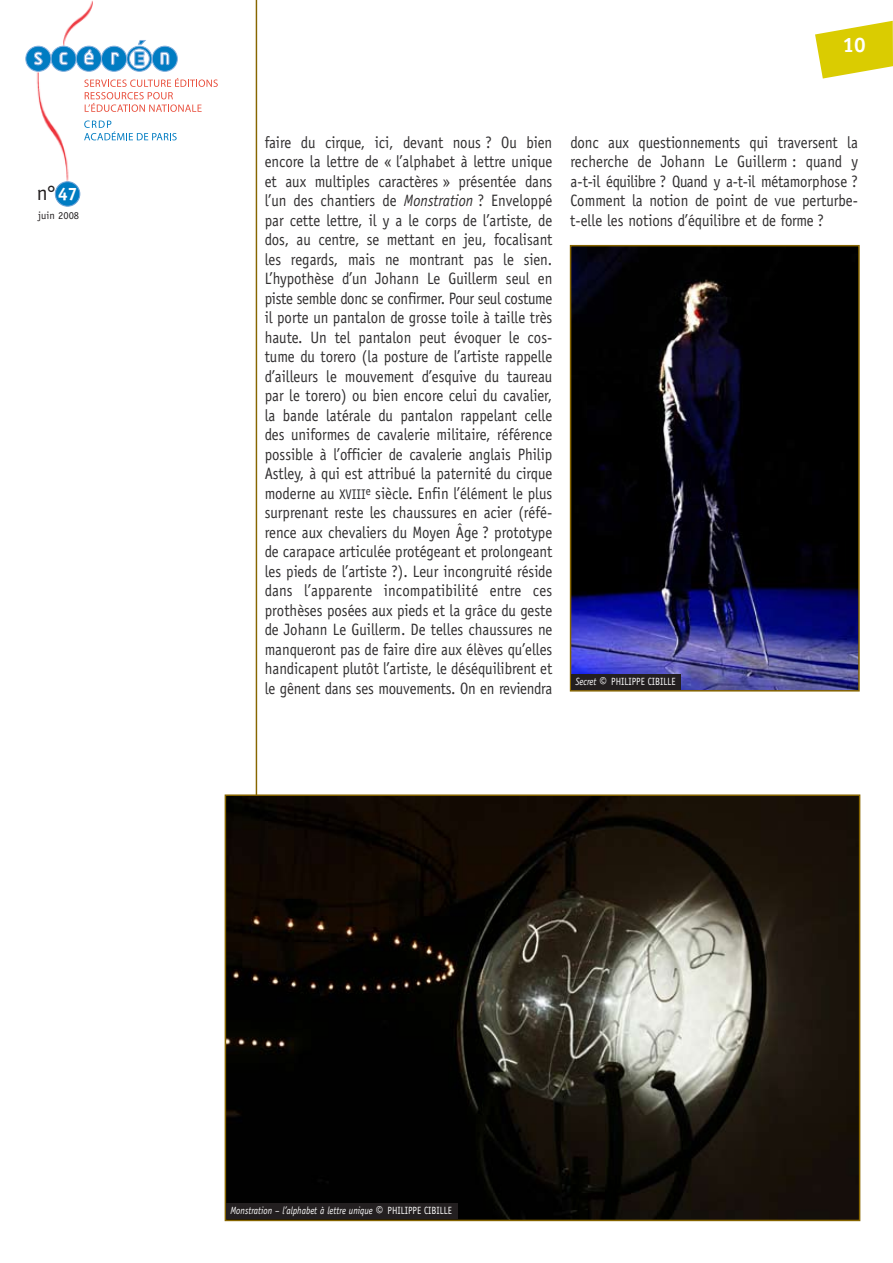
<style>
.page{position:relative;width:893px;height:1263px;background:#fff}
.page>*{position:absolute;margin:0;border:0;box-sizing:border-box;transform-origin:0 0}
.t1{font:21px "Officina Sans";color:#231f20}
.t2{font:700 21px "Officina Sans";color:#fff}
.t3{font:16.5px/19.5px "Officina Sans";letter-spacing:-.01em;color:#312f30;text-align:justify;scale:.9 1}
.t4{font:italic 10.5px "Officina Sans";color:#fff;scale:.85 1}
.t5{font:10.5px "Officina Sans";color:#fff;scale:.85 1}
.t6{font:10.5px "Officina Sans";color:#231f20}
.s1{font-weight:700;font-size:18px;color:#fff}
.s2{font-style:italic}
.s3{font-size:14.1px}
.s4{font-weight:700;font-size:15.75px}
.s5{font-style:normal}
.s6{font-weight:700;font-style:normal;font-size:15.75px}
</style>
<div class="page">
<img style="left:63px;top:0;width:30px;height:40px">
<img style="left:36px;top:72px;width:41px;height:113px">
<img style="left:224px;top:0;width:34px;height:1220px">
<svg style="left:84px;top:78px;width:134px;height:34px"></svg>
<svg style="left:84px;top:120px;width:93px;height:20px"></svg>
<svg style="left:25px;top:40px;width:153px;height:32px"></svg>
<div style="left:55px;top:182px;width:25px;height:24px;background:#007cc2;border-radius:50%"></div>
<div style="left:55px;top:181px;width:25px;height:26px;border:1px solid #70a3d6;border-radius:50%"></div>
<svg style="left:815px;top:21px;width:78px;height:58px"></svg>
<img style="left:573px;top:248px;width:284px;height:440px">
<div style="left:570px;top:245px;width:290px;height:446px;border:2px solid #876500"></div>
<div style="left:571px;top:674px;width:109px;height:16px;background:#231f20"></div>
<img style="left:228px;top:797px;width:629px;height:421px">
<div style="left:225px;top:794px;width:635px;height:427px;border:2px solid #876500"></div>
<div style="left:226px;top:1203px;width:232px;height:16px;background:#231f20"></div>
<p class="t1" style="left:37px;top:181px;width:42px">n° <span class="s1">47</span></p>
<p class="t6" style="left:38px;top:209px;width:42px">juin 2008</p>
<p class="t2" style="left:843px;top:32px;width:25px">10</p>
<p class="t3" style="left:265px;top:132px;width:321px">faire du cirque, ici, devant nous ? Ou bien encore la lettre de « l’alphabet à lettre unique et aux multiples caractères » présentée dans l’un des chantiers de <span class="s2">Monstration</span> ? Enveloppé par cette lettre, il y a le corps de l’artiste, de dos, au centre, se mettant en jeu, focalisant les regards, mais ne montrant pas le sien.<br>L’hypothèse d’un Johann Le Guillerm seul en piste semble donc se confirmer. Pour seul costume il porte un pantalon de grosse toile à taille très haute. Un tel pantalon peut évoquer le cos&shy;tume du torero (la posture de l’artiste rappelle d’ailleurs le mouvement d’esquive du taureau par le torero) ou bien encore celui du cavalier, la bande latérale du pantalon rappelant celle des uniformes de cavalerie militaire, référence possible à l’officier de cavalerie anglais Philip Astley, à qui est attribué la paternité du cirque moderne au <span class="s3">xviii</span><sup>e</sup> siècle. Enfin l’élément le plus surprenant reste les chaussures en acier (réfé&shy;rence aux chevaliers du Moyen Âge ? prototype de carapace articulée protégeant et prolongeant les pieds de l’artiste ?). Leur incongruité réside dans l’apparente incompatibilité entre ces prothèses posées aux pieds et la grâce du geste de Johann Le Guillerm. De telles chaussures ne manqueront pas de faire dire aux élèves qu’elles handicapent plutôt l’artiste, le déséquilibrent et le gênent dans ses mouvements. On en reviendra</p>
<p class="t3" style="left:570px;top:132px;width:321px">donc aux questionnements qui traversent la recherche de Johann Le Guillerm : quand y a-t-il équilibre ? Quand y a-t-il métamorphose ?<br>Comment la notion de point de vue perturbe&shy;t-elle les notions d’équilibre et de forme ?</p>
<p class="t5" style="left:575px;top:675px;width:60px"><span class="s2">Secret</span> <span class="s4">©</span> Philipp</p>
<p class="t5" style="left:641px;top:675px;width:42px">e Cibille</p>
<p class="t4" style="left:231px;top:1204px;width:202px">Monstration <span class="s5">–</span> l’alphabet à lettre unique <span class="s6">©</span> <span class="s5">Philipp</span></p>
<p class="t5" style="left:417px;top:1204px;width:42px">e Cibille</p>
</div>
